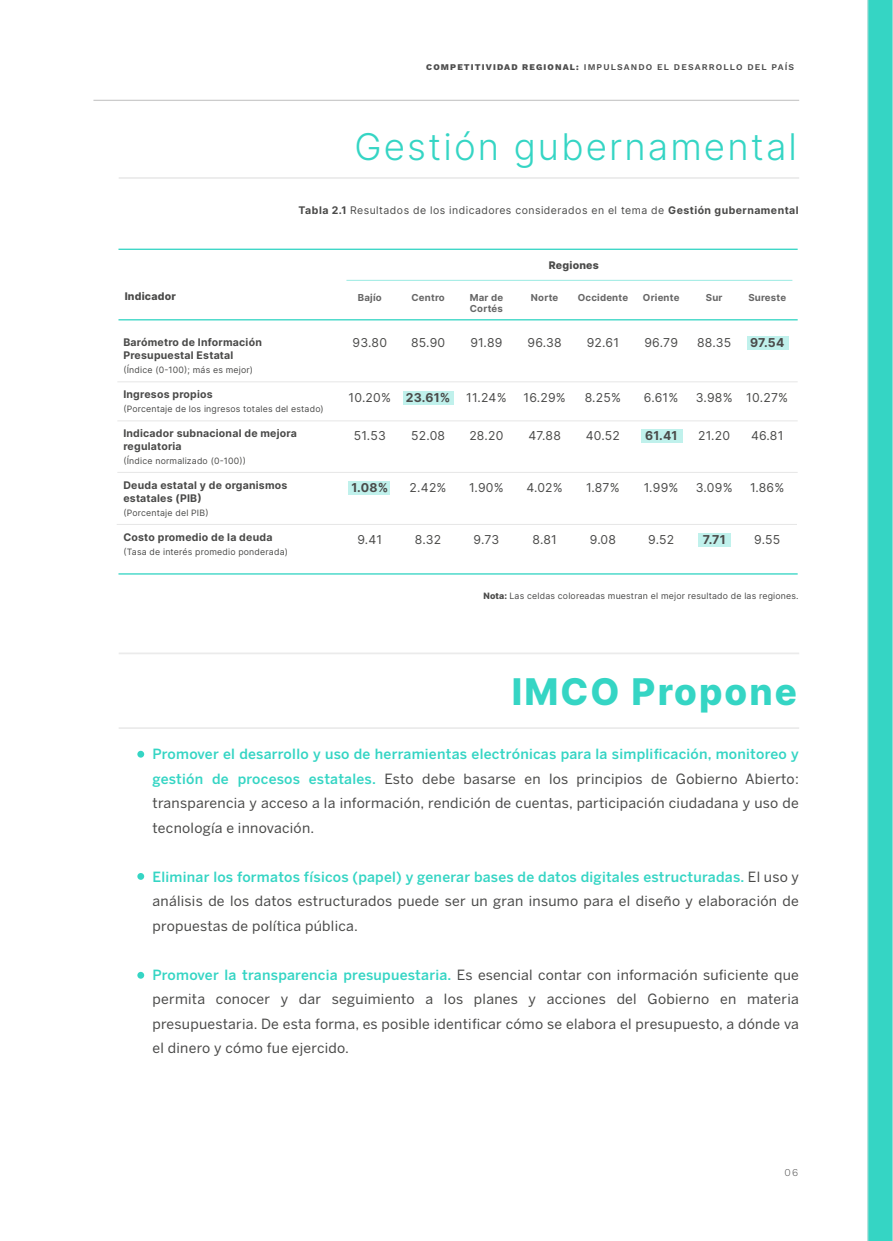
<style>
.page{position:relative;width:893px;height:1241px;background:#fff}
.page>*{position:absolute;margin:0;border:0;box-sizing:border-box;transform-origin:0 0}
.t1{font:300 36.75px "Inter";letter-spacing:.055em;color:#35d5c4}
.t2{font:800 36.75px "Inter";letter-spacing:.055em;color:#35d5c4}
.t3{font:14px/24.5px "Benton Sans";letter-spacing:.02em;color:#4a4a49;text-align:justify}
.t4{font:12.25px "Inter";letter-spacing:.02em;color:#4a4a49}
.t5{font:700 12.25px "Inter";letter-spacing:.02em;color:#4a4a49}
.t6{font:700 10.5px/12.6px "Inter";letter-spacing:.02em;color:#4a4a49}
.t7{font:10.5px "Inter";letter-spacing:.045em;color:#4a4a49}
.t8{font:800 10.5px "Inter";letter-spacing:.02em;color:#4a4a49}
.t9{font:300 10.5px "Work Sans";color:#4d4d4d}
.t10{font:700 9.62px/11.5px "Inter";letter-spacing:.02em;color:#666}
.t11{font:8.75px "Inter";letter-spacing:.02em;color:#4a4a49}
.t12{font:600 8.75px "Work Sans";letter-spacing:.13em;color:#4d4d4d}
.s1{font-weight:800}
.s2{font-weight:700}
.s3{font-weight:500;color:#35d5c4}
</style>
<div class="page">
<div style="left:747px;top:336px;width:42px;height:14px;background:#c0f1ec"></div>
<div style="left:641px;top:428px;width:42px;height:14px;background:#c0f1ec"></div>
<div style="left:348px;top:480px;width:42px;height:14px;background:#c0f1ec"></div>
<div style="left:698px;top:532px;width:33px;height:14px;background:#c0f1ec"></div>
<div style="left:403px;top:391px;width:51px;height:14px;background:#c0f1ec"></div>
<svg style="left:867px;top:0;width:26px;height:1240px;background:#3fd5c5"></svg>
<hr style="left:93px;top:100px;width:706px;height:1px;background:#ccc">
<hr style="left:119px;top:177px;width:680px;height:2px;background:#ebebeb">
<hr style="left:119px;top:652px;width:680px;height:2px;background:#ebebeb">
<hr style="left:119px;top:727px;width:680px;height:1px;background:#ebebeb">
<hr style="left:118px;top:319px;width:680px;height:1px;background:#35d5c4">
<hr style="left:118px;top:573px;width:680px;height:1px;background:#35d5c4">
<hr style="left:117px;top:381px;width:681px;height:1px;background:#e6e6e6">
<hr style="left:117px;top:420px;width:681px;height:1px;background:#e6e6e6">
<hr style="left:117px;top:472px;width:681px;height:1px;background:#e6e6e6">
<hr style="left:117px;top:524px;width:680px;height:1px;background:#e6e6e6">
<hr style="left:346px;top:280px;width:446px;height:1px;background:#35d5c4">
<hr style="left:118px;top:248px;width:680px;height:2px;background:#35d5c4">
<div style="left:137px;top:750px;width:7px;height:7px;background:#35d5c4;border-radius:50%"></div>
<svg style="left:137px;top:872px;width:7px;height:7px"></svg>
<div style="left:137px;top:971px;width:7px;height:7px;background:#35d5c4;border-radius:50%"></div>
<p class="t12" style="left:426px;top:61px;width:369px"><span class="s1">COMPETITIVIDAD REGIONAL:</span> IMPULSANDO EL DESARROLLO DEL PAÍS</p>
<h1 class="t1" style="left:354px;top:119px;width:444px">Gestión gubernamental</h1>
<p class="t7" style="left:299px;top:203px;width:502px"><span class="s2">Tabla 2.1</span> Resultados de los indicadores considerados en el tema de <span class="s2">Gestión gubernamental</span></p>
<p class="t8" style="left:125px;top:288px;width:53px">Indicador</p>
<p class="t6" style="left:123px;top:336px;width:140px">Barómetro de Información<br>Presupuestal Estatal</p>
<p class="t11" style="left:123px;top:363px;width:131px">(Índice (0-100); más es mejor)</p>
<p class="t6" style="left:123px;top:387px;width:91px">Ingresos propios</p>
<p class="t11" style="left:123px;top:402px;width:202px">(Porcentaje de los ingresos totales del estado)</p>
<p class="t6" style="left:123px;top:427px;width:175px">Indicador subnacional de mejora regulatoria</p>
<p class="t11" style="left:123px;top:454px;width:124px">(Índice normalizado (0-100))</p>
<p class="t6" style="left:123px;top:478px;width:166px">Deuda estatal y de organismos estatales (PIB)</p>
<p class="t11" style="left:123px;top:506px;width:87px">(Porcentaje del PIB)</p>
<p class="t6" style="left:123px;top:530px;width:151px">Costo promedio de la deuda</p>
<p class="t11" style="left:123px;top:545px;width:166px">(Tasa de interés promedio ponderada)</p>
<p class="t8" style="left:549px;top:257px;width:51px">Regiones</p>
<p class="t10" style="left:358px;top:291px;width:25px">Bajío</p>
<p class="t10" style="left:411px;top:291px;width:35px">Centro</p>
<p class="t10" style="left:470px;top:291px;width:35px">Mar de<br>Cortés</p>
<p class="t10" style="left:531px;top:291px;width:29px">Norte</p>
<p class="t10" style="left:578px;top:291px;width:52px">Occidente</p>
<p class="t10" style="left:643px;top:291px;width:38px">Oriente</p>
<p class="t10" style="left:706px;top:291px;width:18px">Sur</p>
<p class="t10" style="left:748px;top:291px;width:39px">Sureste</p>
<p class="t4" style="left:353px;top:334px;width:36px">93.80</p>
<p class="t4" style="left:411px;top:334px;width:36px">85.90</p>
<p class="t4" style="left:470px;top:334px;width:34px">91.89</p>
<p class="t4" style="left:528px;top:334px;width:36px">96.38</p>
<p class="t4" style="left:587px;top:334px;width:34px">92.61</p>
<p class="t4" style="left:644px;top:334px;width:35px">96.79</p>
<p class="t4" style="left:697px;top:334px;width:36px">88.35</p>
<p class="t5" style="left:750px;top:334px;width:36px">97.54</p>
<p class="t4" style="left:348px;top:389px;width:44px">10.20%</p>
<p class="t4" style="left:354px;top:426px;width:34px">51.53</p>
<p class="t5" style="left:406px;top:389px;width:46px">23.61%</p>
<p class="t4" style="left:411px;top:426px;width:36px">52.08</p>
<p class="t4" style="left:466px;top:389px;width:42px">11.24%</p>
<p class="t4" style="left:469px;top:426px;width:36px">28.20</p>
<p class="t4" style="left:523px;top:389px;width:44px">16.29%</p>
<p class="t4" style="left:528px;top:426px;width:34px">47.88</p>
<p class="t4" style="left:585px;top:389px;width:38px">8.25%</p>
<p class="t4" style="left:586px;top:426px;width:36px">40.52</p>
<p class="t4" style="left:644px;top:389px;width:36px">6.61%</p>
<p class="t5" style="left:645px;top:426px;width:34px">61.41</p>
<p class="t4" style="left:696px;top:389px;width:38px">3.98%</p>
<p class="t4" style="left:698px;top:426px;width:34px">21.20</p>
<p class="t4" style="left:746px;top:389px;width:43px">10.27%</p>
<p class="t4" style="left:751px;top:426px;width:34px">46.81</p>
<p class="t5" style="left:351px;top:478px;width:38px">1.08%</p>
<p class="t4" style="left:410px;top:478px;width:39px">2.42%</p>
<p class="t4" style="left:469px;top:478px;width:36px">1.90%</p>
<p class="t4" style="left:526px;top:478px;width:38px">4.02%</p>
<p class="t4" style="left:586px;top:478px;width:35px">1.87%</p>
<p class="t4" style="left:644px;top:478px;width:36px">1.99%</p>
<p class="t4" style="left:696px;top:478px;width:38px">3.09%</p>
<p class="t4" style="left:750px;top:478px;width:36px">1.86%</p>
<p class="t4" style="left:357px;top:530px;width:26px">9.41</p>
<p class="t4" style="left:415px;top:530px;width:28px">8.32</p>
<p class="t4" style="left:473px;top:530px;width:27px">9.73</p>
<p class="t4" style="left:532px;top:530px;width:26px">8.81</p>
<p class="t4" style="left:590px;top:530px;width:28px">9.08</p>
<p class="t4" style="left:648px;top:530px;width:28px">9.52</p>
<p class="t5" style="left:703px;top:530px;width:25px">7.71</p>
<p class="t4" style="left:754px;top:530px;width:28px">9.55</p>
<p class="t11" style="left:483px;top:589px;width:317px"><span class="s1">Nota:</span> Las celdas coloreadas muestran el mejor resultado de las regiones.</p>
<h1 class="t2" style="left:512px;top:664px;width:287px">IMCO Propone</h1>
<p class="t3" style="left:152px;top:741px;width:648px"><span class="s3">Promover el desarrollo y uso de herramientas electrónicas para la simplificación, monitoreo y gestión de procesos estatales.</span> Esto debe basarse en los principios de Gobierno Abierto: transparencia y acceso a la información, rendición de cuentas, participación ciudadana y uso de tecnología e innovación.</p>
<p class="t3" style="left:152px;top:864px;width:648px"><span class="s3">Eliminar los formatos físicos (papel) y generar bases de datos digitales estructuradas.</span> El uso y análisis de los datos estructurados puede ser un gran insumo para el diseño y elaboración de propuestas de política pública.</p>
<p class="t3" style="left:152px;top:962px;width:648px"><span class="s3">Promover la transparencia presupuestaria.</span> Es esencial contar con información suficiente que permita conocer y dar seguimiento a los planes y acciones del Gobierno en materia presupuestaria. De esta forma, es posible identificar cómo se elabora el presupuesto, a dónde va el dinero y cómo fue ejercido.</p>
<p class="t9" style="left:784px;top:1164px;width:15px">06</p>
</div>
